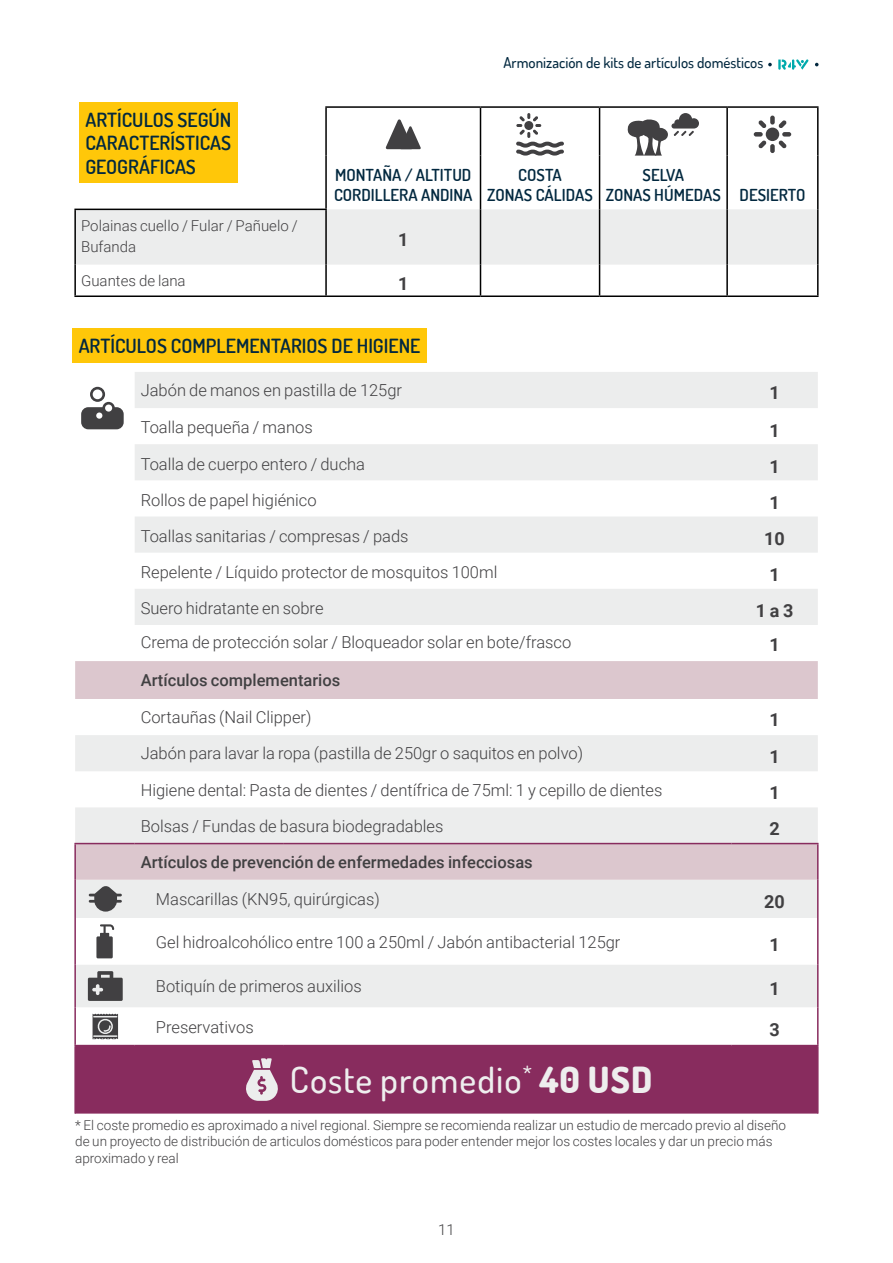
<style>
.page{position:relative;width:893px;height:1263px;background:#fff}
.page>*{position:absolute;margin:0;border:0;box-sizing:border-box;transform-origin:0 0}
.t1{font:500 36px "Dosis";letter-spacing:.03em;color:#eee}
.t2{font:600 19.5px/23.4px "Dosis";color:#02283f;text-align:justify}
.t3{font:700 18px "Roboto";color:#414042}
.t4{font:300 16.5px "Roboto";color:#414042}
.t5{font:600 16.5px/19.8px "Dosis";color:#02283f}
.t6{font:500 16.5px "Roboto";color:#414042}
.t7{font:300 15px/21.8px "Roboto";color:#414042}
.t8{font:500 15px "Dosis";color:#02283f}
.t9{font:300 13.5px/16.2px "Roboto";color:#414042}
.s1{font-weight:800}
</style>
<div class="page">
<svg style="left:778px;top:59px;width:31px;height:11px"></svg>
<svg style="left:815px;top:63px;width:4px;height:3px"></svg>
<svg style="left:768px;top:63px;width:4px;height:3px"></svg>
<div style="left:72px;top:328px;width:355px;height:34px;background:#ffc709"></div>
<div style="left:76px;top:209px;width:741px;height:56px;background:#eceded"></div>
<hr style="left:325px;top:106px;width:155px;height:2px;background:#000">
<hr style="left:325px;top:108px;width:2px;height:48px;background:#000">
<hr style="left:480px;top:106px;width:120px;height:2px;background:#000">
<hr style="left:480px;top:108px;width:1px;height:48px;background:#000">
<hr style="left:600px;top:106px;width:127px;height:2px;background:#000">
<hr style="left:599px;top:108px;width:1px;height:48px;background:#000">
<hr style="left:727px;top:106px;width:92px;height:2px;background:#000">
<hr style="left:726px;top:108px;width:2px;height:48px;background:#000">
<hr style="left:817px;top:108px;width:2px;height:48px;background:#000">
<hr style="left:325px;top:156px;width:2px;height:53px;background:#000">
<hr style="left:480px;top:156px;width:1px;height:53px;background:#000">
<hr style="left:599px;top:156px;width:1px;height:53px;background:#000">
<hr style="left:726px;top:156px;width:2px;height:53px;background:#000">
<hr style="left:817px;top:156px;width:2px;height:53px;background:#000">
<hr style="left:74px;top:210px;width:2px;height:55px;background:#000">
<hr style="left:325px;top:210px;width:2px;height:55px;background:#000">
<hr style="left:480px;top:209px;width:1px;height:56px;background:#000">
<hr style="left:599px;top:209px;width:1px;height:56px;background:#000">
<hr style="left:726px;top:209px;width:2px;height:56px;background:#000">
<hr style="left:817px;top:209px;width:2px;height:56px;background:#000">
<hr style="left:74px;top:265px;width:2px;height:30px;background:#000">
<hr style="left:325px;top:265px;width:2px;height:30px;background:#000">
<hr style="left:480px;top:265px;width:1px;height:30px;background:#000">
<hr style="left:599px;top:265px;width:1px;height:30px;background:#000">
<hr style="left:726px;top:265px;width:2px;height:30px;background:#000">
<hr style="left:817px;top:265px;width:2px;height:30px;background:#000">
<hr style="left:74px;top:295px;width:252px;height:2px;background:#000">
<hr style="left:326px;top:295px;width:154px;height:2px;background:#000">
<hr style="left:480px;top:295px;width:120px;height:2px;background:#000">
<hr style="left:600px;top:295px;width:127px;height:2px;background:#000">
<hr style="left:727px;top:295px;width:92px;height:2px;background:#000">
<hr style="left:74px;top:209px;width:253px;height:1px;background:#000">
<div style="left:79px;top:102px;width:159px;height:81px;background:#ffc709"></div>
<svg style="left:386px;top:119px;width:35px;height:30px"></svg>
<svg style="left:516px;top:113px;width:48px;height:43px"></svg>
<div style="left:524px;top:121px;width:9px;height:9px;background:#414042;border-radius:50%"></div>
<svg style="left:627px;top:113px;width:72px;height:43px"></svg>
<div style="left:770px;top:116px;width:5px;height:9px;background:#414042;border-radius:2px"></div>
<div style="left:770px;top:144px;width:5px;height:9px;background:#414042;border-radius:2px"></div>
<svg style="left:778px;top:120px;width:9px;height:8px"></svg>
<svg style="left:758px;top:140px;width:8px;height:8px"></svg>
<div style="left:782px;top:132px;width:9px;height:5px;background:#414042;border-radius:2px"></div>
<div style="left:754px;top:132px;width:9px;height:5px;background:#414042;border-radius:2px"></div>
<svg style="left:778px;top:140px;width:9px;height:8px"></svg>
<svg style="left:758px;top:120px;width:8px;height:8px"></svg>
<div style="left:766px;top:128px;width:13px;height:13px;background:#414042;border-radius:50%"></div>
<div style="left:135px;top:372px;width:683px;height:36px;background:#eceded"></div>
<svg style="left:76px;top:444px;width:742px;height:563px;fill:#eceded"></svg>
<svg style="left:75px;top:661px;width:743px;height:219px"></svg>
<div style="left:76px;top:1046px;width:741px;height:67px;background:#882c5e"></div>
<hr style="left:74px;top:1045px;width:61px;height:1px;background:#882c5e">
<hr style="left:135px;top:1045px;width:149px;height:1px;background:#882c5e">
<hr style="left:284px;top:1045px;width:447px;height:1px;background:#882c5e">
<hr style="left:731px;top:1045px;width:88px;height:1px;background:#882c5e">
<hr style="left:74px;top:844px;width:2px;height:36px;background:#882c5e">
<hr style="left:817px;top:844px;width:2px;height:36px;background:#882c5e">
<hr style="left:74px;top:880px;width:2px;height:38px;background:#882c5e">
<hr style="left:817px;top:880px;width:2px;height:38px;background:#882c5e">
<hr style="left:74px;top:918px;width:2px;height:47px;background:#882c5e">
<hr style="left:817px;top:918px;width:2px;height:47px;background:#882c5e">
<hr style="left:74px;top:965px;width:2px;height:42px;background:#882c5e">
<hr style="left:817px;top:965px;width:2px;height:42px;background:#882c5e">
<hr style="left:74px;top:1007px;width:2px;height:38px;background:#882c5e">
<hr style="left:817px;top:1007px;width:2px;height:38px;background:#882c5e">
<hr style="left:74px;top:1046px;width:2px;height:67px;background:#882c5e">
<hr style="left:817px;top:1046px;width:2px;height:67px;background:#882c5e">
<hr style="left:74px;top:843px;width:61px;height:1px;background:#882c5e">
<hr style="left:135px;top:843px;width:149px;height:1px;background:#882c5e">
<hr style="left:284px;top:843px;width:447px;height:1px;background:#882c5e">
<hr style="left:731px;top:843px;width:88px;height:1px;background:#882c5e">
<svg style="left:81px;top:387px;width:43px;height:42px"></svg>
<svg style="left:89px;top:886px;width:33px;height:25px"></svg>
<svg style="left:96px;top:924px;width:18px;height:34px"></svg>
<svg style="left:88px;top:971px;width:35px;height:30px"></svg>
<svg style="left:93px;top:1014px;width:25px;height:25px"></svg>
<hr style="left:94px;top:1035px;width:23px;height:2px;background:#eceded">
<svg style="left:245px;top:1058px;width:34px;height:43px"></svg>
<p class="t2" style="left:85px;top:108px;width:148px">ARTÍCULOS SEGÚN CARACTERÍSTICAS GEOGRÁFICAS</p>
<p class="t7" style="left:81px;top:214px;width:218px">Polainas cuello / Fular / Pañuelo /<br>Bufanda</p>
<p class="t8" style="left:503px;top:52px;width:261px">Armonización de kits de artículos domésticos</p>
<p class="t5" style="left:334px;top:165px;width:140px">MONTAÑA / ALTITUD<br>CORDILLERA ANDINA</p>
<p class="t5" style="left:487px;top:165px;width:107px;text-align:center">COSTA<br>ZONAS CÁLIDAS</p>
<p class="t5" style="left:606px;top:165px;width:201px;text-indent:37px">SELVA<br>ZONAS HÚMEDAS DESIERTO</p>
<p class="t3" style="left:398px;top:227px;width:12px">1</p>
<p class="t7" style="left:81px;top:269px;width:106px">Guantes de lana</p>
<p class="t3" style="left:398px;top:271px;width:12px">1</p>
<p class="t2" style="left:79px;top:334px;width:343px">ARTÍCULOS COMPLEMENTARIOS DE HIGIENE</p>
<p class="t4" style="left:141px;top:379px;width:263px">Jabón de manos en pastilla de 125gr</p>
<p class="t3" style="left:769px;top:380px;width:12px">1</p>
<p class="t4" style="left:141px;top:416px;width:174px">Toalla pequeña / manos</p>
<p class="t3" style="left:769px;top:418px;width:12px">1</p>
<p class="t4" style="left:141px;top:452px;width:226px">Toalla de cuerpo entero / ducha</p>
<p class="t3" style="left:769px;top:454px;width:12px">1</p>
<p class="t4" style="left:141px;top:488px;width:178px">Rollos de papel higiénico</p>
<p class="t3" style="left:769px;top:490px;width:12px">1</p>
<p class="t4" style="left:141px;top:524px;width:269px">Toallas sanitarias / compresas / pads</p>
<p class="t3" style="left:764px;top:526px;width:22px">10</p>
<p class="t4" style="left:141px;top:560px;width:358px">Repelente / Líquido protector de mosquitos 100ml</p>
<p class="t3" style="left:769px;top:562px;width:12px">1</p>
<p class="t4" style="left:141px;top:597px;width:184px">Suero hidratante en sobre</p>
<p class="t3" style="left:756px;top:598px;width:39px">1 a 3</p>
<p class="t4" style="left:141px;top:631px;width:432px">Crema de protección solar / Bloqueador solar en bote/frasco</p>
<p class="t3" style="left:769px;top:632px;width:12px">1</p>
<p class="t6" style="left:141px;top:669px;width:201px">Artículos complementarios</p>
<p class="t4" style="left:141px;top:706px;width:172px">Cortauñas (Nail Clipper)</p>
<p class="t3" style="left:769px;top:707px;width:12px">1</p>
<p class="t4" style="left:141px;top:742px;width:444px">Jabón para lavar la ropa (pastilla de 250gr o saquitos en polvo)</p>
<p class="t3" style="left:769px;top:744px;width:12px">1</p>
<p class="t4" style="left:141px;top:778px;width:523px">Higiene dental: Pasta de dientes / dentífrica de 75ml: 1 y cepillo de dientes</p>
<p class="t3" style="left:769px;top:780px;width:12px">1</p>
<p class="t4" style="left:141px;top:814px;width:304px">Bolsas / Fundas de basura biodegradables</p>
<p class="t3" style="left:769px;top:815px;width:12px">2</p>
<p class="t6" style="left:141px;top:850px;width:394px">Artículos de prevención de enfermedades infecciosas</p>
<p class="t4" style="left:156px;top:888px;width:225px">Mascarillas (KN95, quirúrgicas)</p>
<p class="t3" style="left:764px;top:889px;width:22px">20</p>
<p class="t4" style="left:156px;top:930px;width:466px">Gel hidroalcohólico entre 100 a 250ml / Jabón antibacterial 125gr</p>
<p class="t3" style="left:769px;top:932px;width:12px">1</p>
<p class="t4" style="left:156px;top:975px;width:207px">Botiquín de primeros auxilios</p>
<p class="t3" style="left:769px;top:976px;width:12px">1</p>
<p class="t4" style="left:156px;top:1015px;width:99px">Preservativos</p>
<p class="t3" style="left:769px;top:1017px;width:12px">3</p>
<h1 class="t1" style="left:290px;top:1056px;width:364px">Coste promedio<sup>*</sup> <span class="s1">40 USD</span></h1>
<p class="t9" style="left:75px;top:1117px;width:712px">* El coste promedio es aproximado a nivel regional. Siempre se recomienda realizar un estudio de mercado previo al diseño de un proyecto de distribución de articulos domésticos para poder entender mejor los costes locales y dar un precio más aproximado y real</p>
<p class="t7" style="left:438px;top:1218px;width:18px">11</p>
</div>
